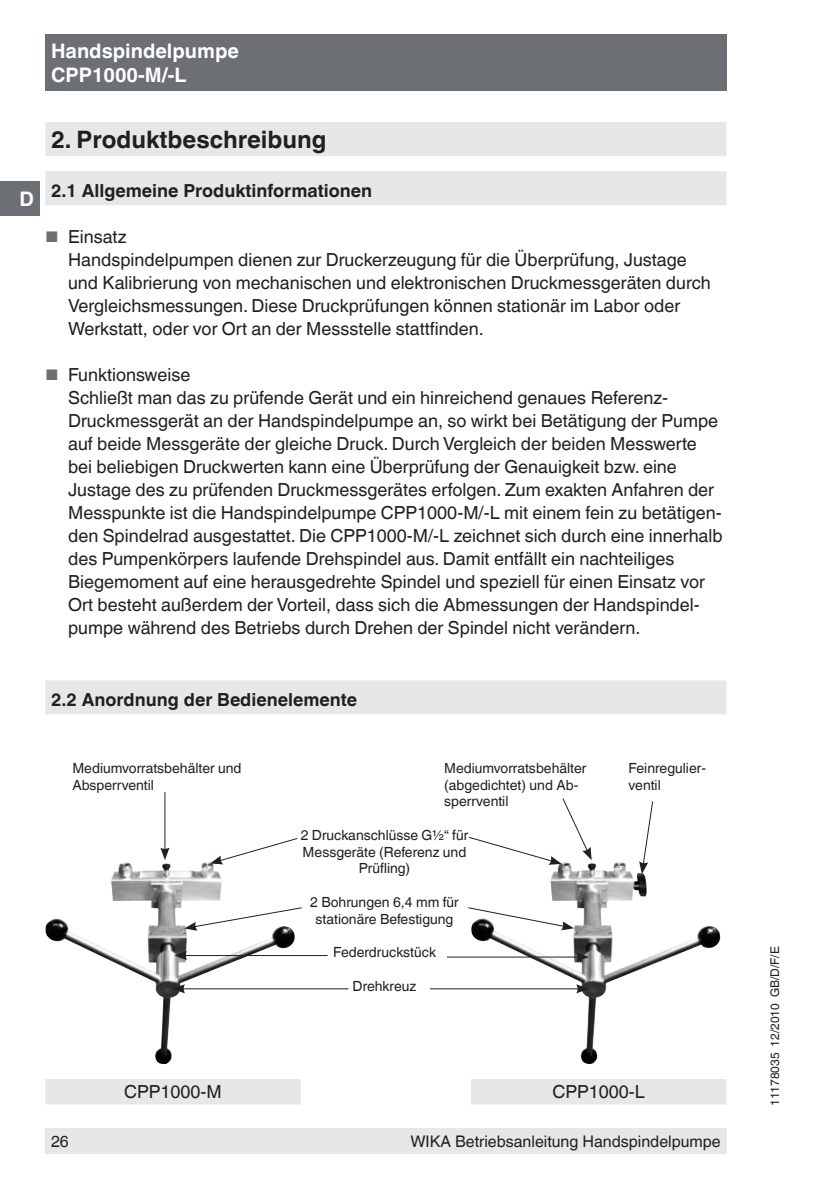
<style>
.page{position:relative;width:840px;height:1191px;background:#fff}
.page>*{position:absolute;margin:0;border:0;box-sizing:border-box;transform-origin:0 0}
.t1{font:700 24px "Helvetica World";color:#231f20}
.t2{font:700 20px/24px "Helvetica World";color:#fff}
.t3{font:18px/23px "Helvetica World";color:#231f20}
.t4{font:700 18px "Helvetica World";color:#231f20}
.t5{font:16px "Helvetica World";color:#231f20}
.t6{font:14px/16.8px "Helvetica World";color:#231f20}
.t7{font:12px "Helvetica World";color:#231f20}
.s1{font-size:15.4px;color:#6c6f74}
</style>
<div class="page">
<div style="left:45px;top:34px;width:681px;height:57px;background:#6c6f74"></div>
<div style="left:45px;top:1128px;width:681px;height:26px;background:#e6e7e9"></div>
<div style="left:45px;top:122px;width:681px;height:34px;background:#e5e7e9"></div>
<div style="left:45px;top:171px;width:681px;height:34px;background:#e5e7e9"></div>
<div style="left:45px;top:680px;width:681px;height:34px;background:#e5e7e9"></div>
<img style="left:111px;top:862px;width:92px;height:36px">
<img style="left:550px;top:862px;width:68px;height:72px">
<svg style="left:468px;top:906px;width:106px;height:24px"></svg>
<hr style="left:429px;top:988px;width:150px;height:1px;background:#231f20">
<svg style="left:576px;top:984px;width:12px;height:9px"></svg>
<hr style="left:184px;top:955px;width:143px;height:1px;background:#231f20">
<svg style="left:174px;top:951px;width:13px;height:9px"></svg>
<hr style="left:446px;top:956px;width:133px;height:1px;background:#231f20">
<svg style="left:576px;top:952px;width:12px;height:9px"></svg>
<hr style="left:182px;top:988px;width:166px;height:1px;background:#231f20">
<svg style="left:172px;top:984px;width:13px;height:9px"></svg>
<svg style="left:184px;top:907px;width:118px;height:23px"></svg>
<svg style="left:210px;top:838px;width:88px;height:26px"></svg>
<svg style="left:469px;top:798px;width:122px;height:67px"></svg>
<svg style="left:638px;top:801px;width:15px;height:73px"></svg>
<hr style="left:164px;top:792px;width:1px;height:58px;background:#231f20">
<svg style="left:160px;top:847px;width:9px;height:13px"></svg>
<div style="left:46px;top:1080px;width:253px;height:23px;background:#e5e7e9"></div>
<div style="left:45px;top:1079px;width:255px;height:25px;border:2px solid #e5e7e9"></div>
<div style="left:472px;top:1080px;width:253px;height:23px;background:#e5e7e9"></div>
<div style="left:471px;top:1079px;width:255px;height:25px;border:2px solid #e5e7e9"></div>
<div style="left:0;top:181px;width:40px;height:34px;background:#6c6f74"></div>
<p class="t2" style="left:51px;top:40px;width:189px">Handspindelpumpe<br>CPP1000-M/-L</p>
<p class="t2" style="left:19px;top:188px;width:16px">D</p>
<h1 class="t1" style="left:51px;top:130px;width:277px">2. Produktbeschreibung</h1>
<p class="t4" style="left:51px;top:183px;width:322px">2.1 Allgemeine Produktinformationen</p>
<p class="t3" style="left:68px;top:227px;width:644px;text-indent:-23px"><span class="s1">■</span> Einsatz<br>Handspindelpumpen dienen zur Druckerzeugung für die Überprüfung, Justage und Kalibrierung von mechanischen und elektronischen Druckmessgeräten durch Vergleichsmessungen. Diese Druckprüfungen können stationär im Labor oder Werkstatt, oder vor Ort an der Messstelle stattfinden.</p>
<p class="t3" style="left:68px;top:365px;width:655px;text-indent:-23px"><span class="s1">■</span> Funktionsweise<br>Schließt man das zu prüfende Gerät und ein hinreichend genaues Referenz-Druckmessgerät an der Handspindelpumpe an, so wirkt bei Betätigung der Pumpe auf beide Messgeräte der gleiche Druck. Durch Vergleich der beiden Messwerte bei beliebigen Druckwerten kann eine Überprüfung der Genauigkeit bzw. eine Justage des zu prüfenden Druckmessgerätes erfolgen. Zum exakten Anfahren der Messpunkte ist die Handspindelpumpe CPP1000-M/-L mit einem fein zu betätigen&shy;den Spindelrad ausgestattet. Die CPP1000-M/-L zeichnet sich durch eine innerhalb des Pumpenkörpers laufende Drehspindel aus. Damit entfällt ein nachteiliges Biegemoment auf eine herausgedrehte Spindel und speziell für einen Einsatz vor Ort besteht außerdem der Vorteil, dass sich die Abmessungen der Handspindel&shy;pumpe während des Betriebs durch Drehen der Spindel nicht verändern.</p>
<p class="t4" style="left:51px;top:692px;width:307px">2.2 Anordnung der Bedienelemente</p>
<p class="t6" style="left:72px;top:761px;width:170px">Mediumvorratsbehälter und<br>Absperrventil</p>
<p class="t6" style="left:628px;top:761px;width:79px">Feinregulier&shy;ventil</p>
<p class="t6" style="left:444px;top:761px;width:144px">Mediumvorratsbehälter (abgedichtet) und Ab&shy;sperrventil</p>
<p class="t6" style="left:300px;top:827px;width:169px;text-align:center">2 Druckanschlüsse G½“ für<br>Messgeräte (Referenz und<br>Prüfling)</p>
<p class="t6" style="left:310px;top:895px;width:150px;text-align:center">2 Bohrungen 6,4 mm für stationäre Befestigung</p>
<p class="t6" style="left:333px;top:945px;width:104px">Federdruckstück</p>
<p class="t6" style="left:352px;top:979px;width:65px">Drehkreuz</p>
<p class="t5" style="left:51px;top:1135px;width:19px">26</p>
<p class="t3" style="left:124px;top:1082px;width:99px">CPP1000-M</p>
<p class="t3" style="left:552px;top:1082px;width:94px">CPP1000-L</p>
<p class="t5" style="left:410px;top:1135px;width:312px">WIKA Betriebsanleitung Handspindelpumpe</p>
<p class="t7" style="left:769px;top:1106px;width:161px;rotate:-90deg">11178035 12/2010 GB/D/F/E</p>
</div>
